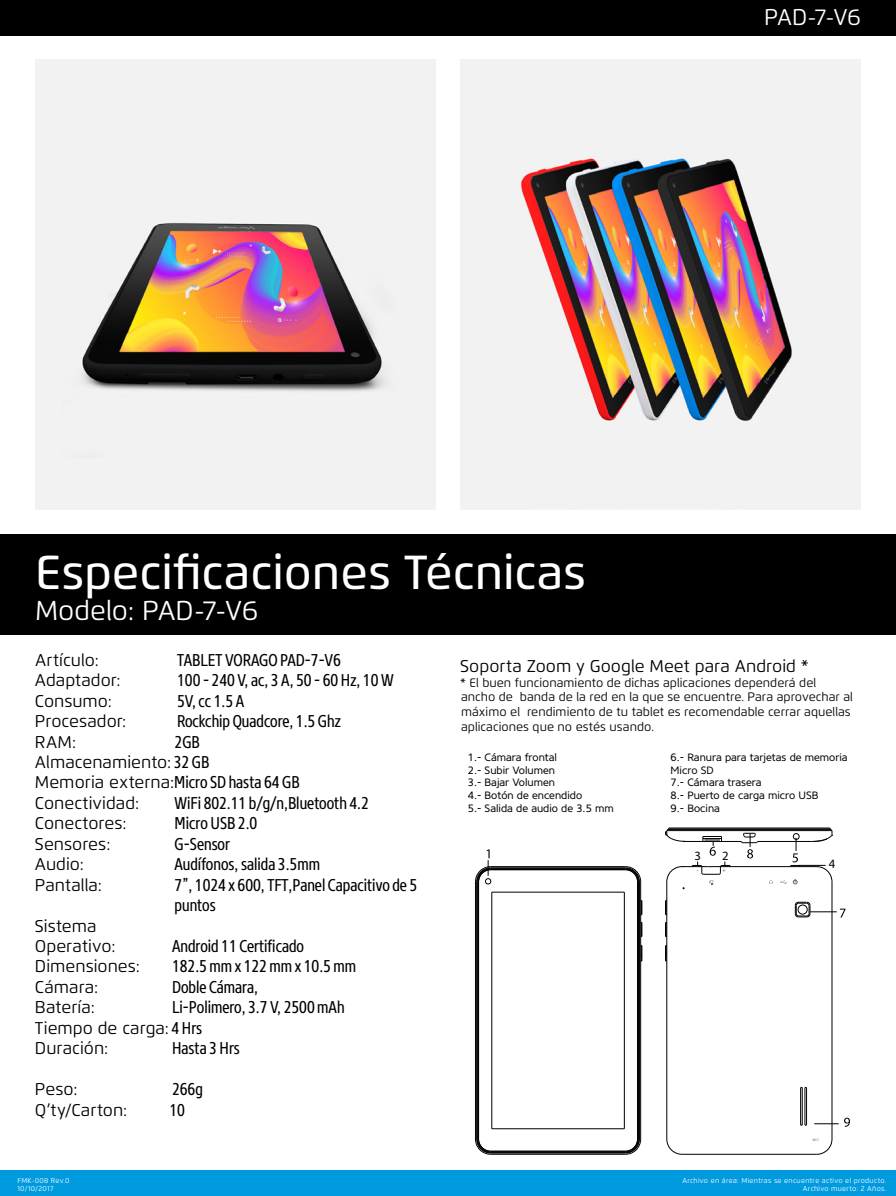
<style>
.page{position:relative;width:896px;height:1196px;background:#fff}
.page>*{position:absolute;margin:0;border:0;box-sizing:border-box;transform-origin:0 0}
.t1{font:500 47.69px "Flexo";color:#fff}
.t2{font:27.21px "Flexo";color:#fff}
.t3{font:22.75px "Flexo";color:#fff}
.t4{font:17.06px/20.5px "Core Sans N47 Cn";color:#000}
.t5{font:17.06px/20.5px "Flexo";color:#000}
.t6{font:12.69px "Myriad Pro";color:#000}
.t7{font:12.25px/14.7px "Flexo";color:#000}
.t8{font:10.59px/12.8px "Core Sans N45";color:#000}
.t9{font:7px/7.9px "Flexo";letter-spacing:.04em;color:#fff;text-align:right}
.t10{font:6.48px "Myriad Pro";color:#666767}
.s1{font-family:"Core Sans N47 Cn"}
.s2{font-family:"Flexo"}
</style>
<div class="page">
<div style="left:0;top:1170px;width:896px;height:25px;background:#009ade"></div>
<div style="left:0;top:534px;width:896px;height:100px;background:#000"></div>
<div style="left:0;top:0;width:896px;height:35px;background:#000"></div>
<img style="left:35px;top:59px;width:401px;height:450px">
<img style="left:460px;top:59px;width:401px;height:450px">
<hr style="left:682px;top:1153px;width:135px;height:1px;background:#000100">
<hr style="left:832px;top:881px;width:1px;height:257px;background:#000100">
<hr style="left:667px;top:881px;width:1px;height:257px;background:#000100">
<hr style="left:711px;top:866px;width:106px;height:1px;background:#000100">
<hr style="left:491px;top:866px;width:134px;height:1px;background:#000100">
<hr style="left:491px;top:867px;width:134px;height:1px;background:#000100">
<hr style="left:491px;top:868px;width:134px;height:1px;background:#000100">
<hr style="left:491px;top:869px;width:134px;height:1px;background:#000100">
<hr style="left:492px;top:891px;width:132px;height:1px;background:#000100">
<hr style="left:475px;top:881px;width:1px;height:257px;background:#000100">
<hr style="left:477px;top:881px;width:1px;height:257px;background:#000100">
<hr style="left:478px;top:881px;width:1px;height:257px;background:#000100">
<hr style="left:492px;top:892px;width:1px;height:236px;background:#000100">
<hr style="left:624px;top:892px;width:1px;height:236px;background:#000100">
<hr style="left:637px;top:881px;width:1px;height:257px;background:#000100">
<hr style="left:638px;top:881px;width:1px;height:257px;background:#000100">
<hr style="left:639px;top:881px;width:1px;height:257px;background:#000100">
<hr style="left:641px;top:881px;width:1px;height:257px;background:#000100">
<hr style="left:492px;top:1128px;width:132px;height:1px;background:#000100">
<hr style="left:491px;top:1150px;width:134px;height:1px;background:#000100">
<hr style="left:491px;top:1151px;width:134px;height:1px;background:#000100">
<hr style="left:491px;top:1152px;width:134px;height:1px;background:#000100">
<hr style="left:491px;top:1153px;width:134px;height:1px;background:#000100">
<svg style="left:813px;top:1138px;width:19px;height:16px"></svg>
<svg style="left:667px;top:1138px;width:15px;height:16px"></svg>
<svg style="left:625px;top:866px;width:16px;height:16px"></svg>
<svg style="left:475px;top:1138px;width:16px;height:16px"></svg>
<svg style="left:625px;top:1138px;width:16px;height:16px"></svg>
<svg style="left:665px;top:921px;width:2px;height:16px"></svg>
<svg style="left:665px;top:945px;width:2px;height:16px"></svg>
<svg style="left:665px;top:900px;width:2px;height:15px"></svg>
<hr style="left:758px;top:841px;width:53px;height:1px;background:#000100">
<hr style="left:687px;top:841px;width:54px;height:1px;background:#000100">
<hr style="left:667px;top:830px;width:165px;height:1px;background:#000100">
<hr style="left:670px;top:828px;width:160px;height:1px;background:#000100">
<hr style="left:668px;top:829px;width:163px;height:1px;background:#000100">
<hr style="left:669px;top:827px;width:161px;height:1px;background:#000100">
<svg style="left:665px;top:827px;width:22px;height:15px"></svg>
<svg style="left:641px;top:945px;width:2px;height:16px"></svg>
<svg style="left:641px;top:900px;width:2px;height:15px"></svg>
<svg style="left:641px;top:921px;width:2px;height:16px"></svg>
<svg style="left:475px;top:849px;width:16px;height:35px"></svg>
<svg style="left:703px;top:836px;width:19px;height:19px"></svg>
<svg style="left:795px;top:901px;width:51px;height:16px"></svg>
<svg style="left:741px;top:833px;width:17px;height:25px"></svg>
<svg style="left:814px;top:1117px;width:36px;height:9px"></svg>
<div style="left:805px;top:1087px;width:2px;height:38px;border:1px solid #000100"></div>
<div style="left:801px;top:1087px;width:1px;height:38px;border:1px solid #000100"></div>
<svg style="left:781px;top:827px;width:52px;height:57px"></svg>
<svg style="left:667px;top:861px;width:64px;height:28px"></svg>
<h3 class="t3" style="left:764px;top:3px;width:98px">PAD-7-V6</h3>
<h1 class="t1" style="left:35px;top:543px;width:553px">Especificaciones Técnicas</h1>
<h2 class="t2" style="left:35px;top:594px;width:225px">Modelo: PAD-7-V6</h2>
<p class="t5" style="left:35px;top:649px;width:65px">Artículo:</p>
<p class="t4" style="left:177px;top:649px;width:165px">TABLET VORAGO PAD-7-V6</p>
<p class="t5" style="left:35px;top:670px;width:87px">Adaptador:</p>
<p class="t4" style="left:177px;top:669px;width:218px">100 - 240 V, ac, 3 A, 50 - 60 Hz, 10 W</p>
<p class="t5" style="left:35px;top:690px;width:79px">Consumo:</p>
<p class="t4" style="left:177px;top:690px;width:69px">5V, cc 1.5 A</p>
<p class="t5" style="left:35px;top:710px;width:93px">Procesador:</p>
<p class="t4" style="left:177px;top:710px;width:165px">Rockchip Quadcore, 1.5 Ghz</p>
<p class="t5" style="left:35px;top:731px;width:43px">RAM:</p>
<p class="t4" style="left:175px;top:731px;width:27px">2GB</p>
<p class="t5" style="left:35px;top:751px;width:176px">Almacenamiento: <span class="s1">32 GB</span></p>
<p class="t4" style="left:35px;top:772px;width:266px"><span class="s2">Memoria externa:</span>Micro SD hasta 64 GB</p>
<p class="t5" style="left:35px;top:792px;width:106px">Conectividad:</p>
<p class="t4" style="left:175px;top:792px;width:196px">WiFi 802.11 b/g/n,Bluetooth 4.2</p>
<p class="t5" style="left:35px;top:813px;width:93px">Conectores:</p>
<p class="t4" style="left:175px;top:813px;width:84px">Micro USB 2.0</p>
<p class="t5" style="left:35px;top:833px;width:77px">Sensores:</p>
<p class="t4" style="left:175px;top:833px;width:57px">G-Sensor</p>
<p class="t5" style="left:35px;top:853px;width:51px">Audio:</p>
<p class="t4" style="left:175px;top:853px;width:147px">Audífonos, salida 3.5mm</p>
<p class="t5" style="left:35px;top:874px;width:69px">Pantalla:</p>
<p class="t4" style="left:175px;top:874px;width:244px">7”, 1024 x 600, TFT,Panel Capacitivo de 5 puntos</p>
<p class="t5" style="left:35px;top:915px;width:82px">Sistema<br>Operativo:</p>
<p class="t4" style="left:172px;top:935px;width:134px">Android 11 Certificado</p>
<p class="t5" style="left:35px;top:956px;width:107px">Dimensiones:</p>
<p class="t4" style="left:172px;top:956px;width:186px">182.5 mm x 122 mm x 10.5 mm</p>
<p class="t5" style="left:35px;top:976px;width:65px">Cámara:</p>
<p class="t4" style="left:172px;top:976px;width:88px">Doble Cámara,</p>
<p class="t5" style="left:35px;top:997px;width:61px">Batería:</p>
<p class="t4" style="left:172px;top:996px;width:174px">Li-Polimero, 3.7 V, 2500 mAh</p>
<p class="t5" style="left:35px;top:1017px;width:169px">Tiempo de carga: <span class="s1">4 Hrs<br></span>Duración:</p>
<p class="t4" style="left:172px;top:1037px;width:69px">Hasta 3 Hrs</p>
<p class="t5" style="left:35px;top:1078px;width:44px">Peso:</p>
<p class="t4" style="left:172px;top:1078px;width:32px">266g</p>
<p class="t5" style="left:35px;top:1099px;width:94px">Q’ty/Carton:</p>
<p class="t4" style="left:170px;top:1099px;width:17px">10</p>
<p class="t9" style="left:18px;top:1176px;width:54px;text-align:left">FMK-008 Rev.0<br>10/10/2017</p>
<p class="t5" style="left:460px;top:655px;width:350px">Soporta Zoom y Google Meet para Android *</p>
<p class="t7" style="left:460px;top:675px;width:394px">* El buen funcionamiento de dichas aplicaciones dependerá del ancho de banda de la red en la que se encuentre. Para aprovechar al máximo el rendimiento de tu tablet es recomendable cerrar aquellas aplicaciones que no estés usando.</p>
<p class="t8" style="left:468px;top:750px;width:147px">1.- Cámara frontal<br>2.- Subir Volumen<br>3.- Bajar Volumen<br>4.- Botón de encendido<br>5.- Salida de audio de 3.5 mm</p>
<p class="t8" style="left:671px;top:750px;width:179px">6.- Ranura para tarjetas de memoria<br>Micro SD<br>7.- Cámara trasera<br>8.- Puerto de carga micro USB<br>9.- Bocina</p>
<p class="t6" style="left:695px;top:848px;width:8px">3</p>
<p class="t6" style="left:722px;top:848px;width:8px">2</p>
<p class="t10" style="left:697px;top:865px;width:3px">-</p>
<p class="t10" style="left:722px;top:865px;width:5px">+</p>
<p class="t6" style="left:829px;top:856px;width:8px">4</p>
<p class="t9" style="left:682px;top:1176px;width:205px">Archivo en área: Mientras se encuentre activo el producto.<br>Archivo muerto: 2 Años.</p>
</div>
